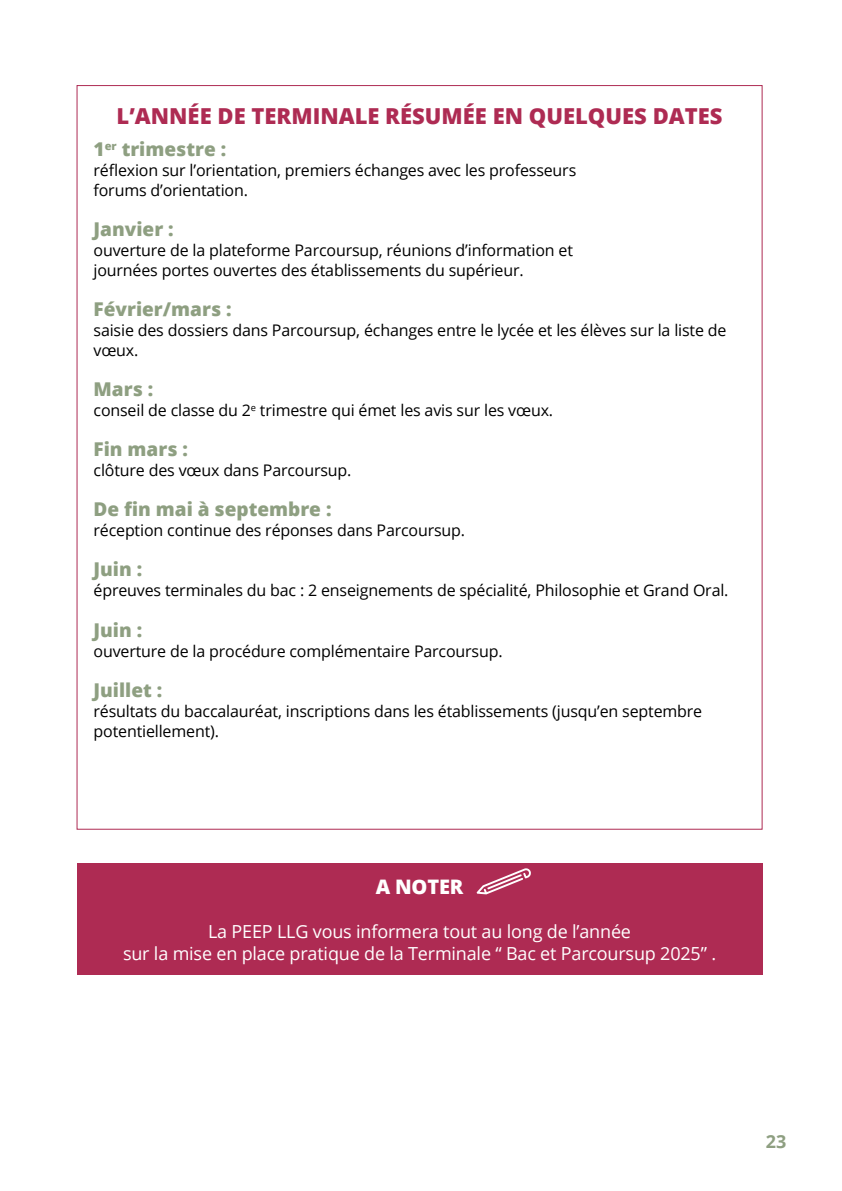
<style>
.page{position:relative;width:842px;height:1191px;background:#fff}
.page>*{position:absolute;margin:0;border:0;box-sizing:border-box;transform-origin:0 0}
.t1{font:800 22px "Open Sans";color:#ae2b53}
.t2{font:800 20px "Open Sans";letter-spacing:-.01em;color:#fff}
.t3{font:800 19px "Open Sans";color:#8e9f81}
.t4{font:18px/22px "Open Sans";letter-spacing:-.01em;color:#fff;text-align:center}
.t5{font:700 18px "Open Sans";color:#8e9f81}
.t6{font:16px/20px "Open Sans";letter-spacing:-.01em;color:#000}
</style>
<div class="page">
<div style="left:77px;top:863px;width:685px;height:112px;background:#ae2b53"></div>
<svg style="left:476px;top:868px;width:55px;height:26px"></svg>
<h1 class="t1" style="left:117px;top:99px;width:607px">L’ANNÉE DE TERMINALE RÉSUMÉE EN QUELQUES DATES</h1>
<p class="t3" style="left:94px;top:135px;width:134px">1<sup>er</sup> trimestre :</p>
<p class="t6" style="left:94px;top:160px;width:484px">réflexion sur l’orientation, premiers échanges avec les professeurs forums d’orientation.</p>
<p class="t3" style="left:94px;top:215px;width:82px">Janvier :</p>
<p class="t6" style="left:94px;top:240px;width:481px">ouverture de la plateforme Parcoursup, réunions d’information et journées portes ouvertes des établissements du supérieur.</p>
<p class="t3" style="left:94px;top:295px;width:140px">Février/mars :</p>
<p class="t6" style="left:94px;top:320px;width:634px">saisie des dossiers dans Parcoursup, échanges entre le lycée et les élèves sur la liste de vœux.</p>
<p class="t3" style="left:94px;top:375px;width:61px">Mars :</p>
<p class="t6" style="left:94px;top:400px;width:461px">conseil de classe du 2<sup>e</sup> trimestre qui émet les avis sur les vœux.</p>
<p class="t3" style="left:94px;top:435px;width:96px">Fin mars :</p>
<p class="t6" style="left:94px;top:460px;width:259px">clôture des vœux dans Parcoursup.</p>
<p class="t3" style="left:94px;top:495px;width:239px">De fin mai à septembre :</p>
<p class="t6" style="left:94px;top:520px;width:373px">réception continue des réponses dans Parcoursup.</p>
<p class="t3" style="left:94px;top:555px;width:50px">Juin :</p>
<p class="t6" style="left:94px;top:580px;width:636px">épreuves terminales du bac : 2 enseignements de spécialité, Philosophie et Grand Oral.</p>
<p class="t3" style="left:94px;top:615px;width:50px">Juin :</p>
<p class="t6" style="left:94px;top:640px;width:411px">ouverture de la procédure complémentaire Parcoursup.</p>
<p class="t3" style="left:94px;top:675px;width:70px">Juillet :</p>
<p class="t6" style="left:94px;top:700px;width:610px">résultats du baccalauréat, inscriptions dans les établissements (jusqu’en septembre potentiellement).</p>
<p class="t2" style="left:376px;top:871px;width:89px">A NOTER</p>
<p class="t4" style="left:123px;top:919px;width:595px">La PEEP LLG vous informera tout au long de l’année<br>sur la mise en place pratique de la Terminale “ Bac et Parcoursup 2025” .</p>
<p class="t5" style="left:766px;top:1128px;width:22px">23</p>
</div>
